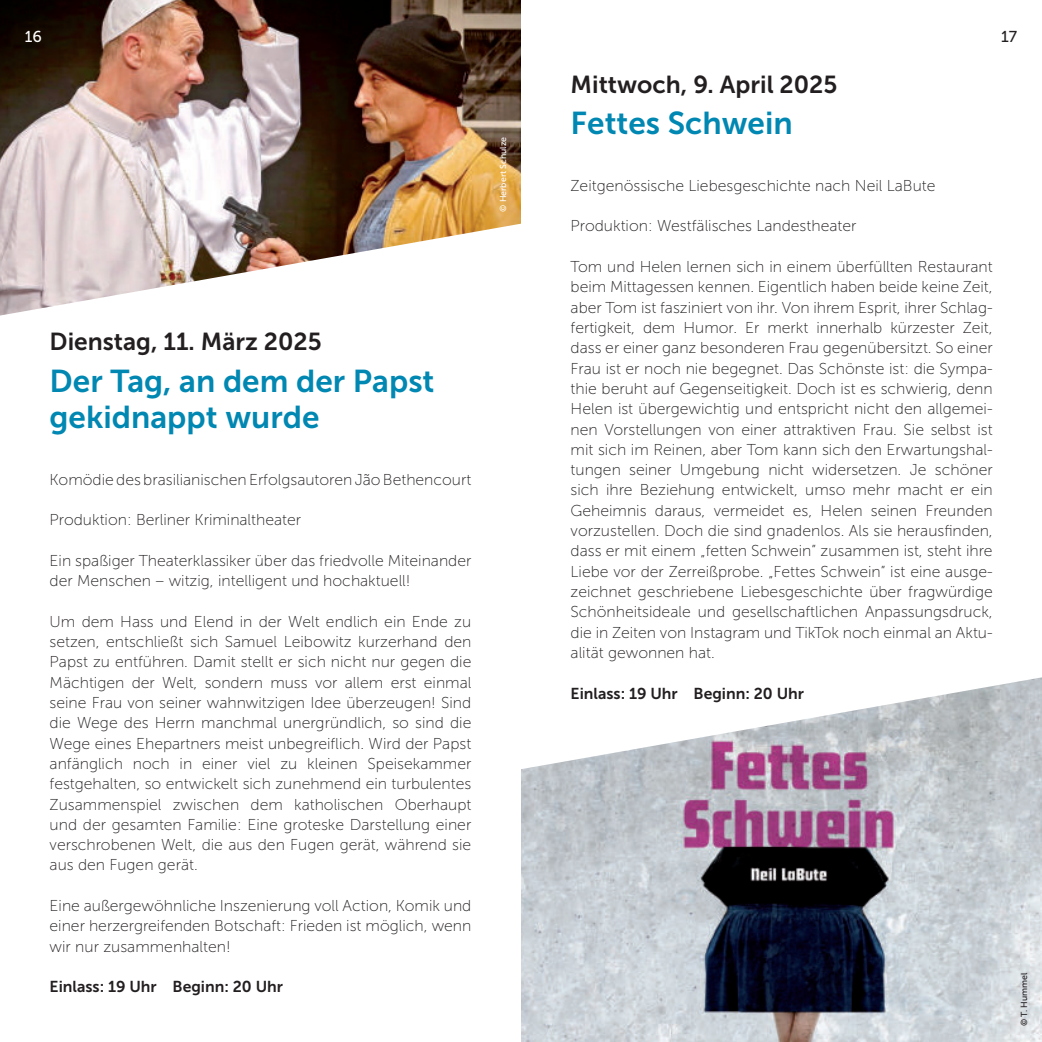
<style>
.page{position:relative;width:1042px;height:1042px;background:#fff}
.page>*{position:absolute;margin:0;border:0;box-sizing:border-box;transform-origin:0 0}
.t1{font:31.5px/36.2px "Museo Sans 700";color:#0087b2}
.t2{font:24.5px "Museo Sans 700";color:#231f20}
.t3{font:15.75px/20.3px "Museo Sans 100";color:#231f20;text-align:justify}
.t4{font:15.75px "Museo Sans 700";color:#231f20}
.t5{font:15.75px "Museo Sans 500";color:#231f20}
.t6{font:15.75px "Museo Sans 500";color:#fff}
.t7{font:8.75px "Museo Sans 500";color:#fff}
.t8{font:8.75px "Museo Sans 500";color:#231f20}
</style>
<div class="page">
<img style="left:0;top:0;width:521px;height:315px">
<img style="left:521px;top:677px;width:521px;height:365px">
<p class="t6" style="left:25px;top:28px;width:19px">16</p>
<p class="t7" style="left:498px;top:212px;width:76px;rotate:-90deg">© Herbert Schulze</p>
<h2 class="t2" style="left:50px;top:328px;width:273px">Dienstag, 11. März 2025</h2>
<h1 class="t1" style="left:50px;top:363px;width:386px">Der Tag, an dem der Papst gekidnappt wurde</h1>
<p class="t3" style="left:50px;top:469px;width:423px">Komödie des brasilianischen Erfolgsautoren Jão Bethencourt</p>
<p class="t3" style="left:50px;top:510px;width:253px">Produktion: Berliner Kriminaltheater</p>
<p class="t3" style="left:50px;top:550px;width:423px">Ein spaßiger Theaterklassiker über das friedvolle Miteinander der Menschen – witzig, intelligent und hochaktuell!</p>
<p class="t3" style="left:50px;top:611px;width:423px">Um dem Hass und Elend in der Welt endlich ein Ende zu setzen, entschließt sich Samuel Leibowitz kurzerhand den Papst zu entführen. Damit stellt er sich nicht nur gegen die Mächtigen der Welt, sondern muss vor allem erst einmal seine Frau von seiner wahnwitzigen Idee überzeugen! Sind die Wege des Herrn manchmal unergründlich, so sind die Wege eines Ehepartners meist unbegreiflich. Wird der Papst anfänglich noch in einer viel zu kleinen Speisekammer festgehalten, so entwickelt sich zunehmend ein turbulentes Zusammenspiel zwischen dem katholischen Oberhaupt und der gesamten Familie: Eine groteske Darstellung einer verschrobenen Welt, die aus den Fugen gerät, während sie aus den Fugen gerät.</p>
<p class="t3" style="left:50px;top:896px;width:423px">Eine außergewöhnliche Inszenierung voll Action, Komik und einer herzergreifenden Botschaft: Frieden ist möglich, wenn wir nur zusammenhalten!</p>
<p class="t4" style="left:50px;top:978px;width:235px">Einlass: 19 Uhr Beginn: 20 Uhr</p>
<h2 class="t2" style="left:570px;top:71px;width:268px">Mittwoch, 9. April 2025</h2>
<h1 class="t1" style="left:570px;top:105px;width:224px">Fettes Schwein</h1>
<p class="t5" style="left:1001px;top:28px;width:18px">17</p>
<p class="t3" style="left:570px;top:176px;width:366px">Zeitgenössische Liebesgeschichte nach Neil LaBute</p>
<p class="t3" style="left:570px;top:216px;width:287px">Produktion: Westfälisches Landestheater</p>
<p class="t3" style="left:570px;top:257px;width:424px">Tom und Helen lernen sich in einem überfüllten Restaurant beim Mittagessen kennen. Eigentlich haben beide keine Zeit, aber Tom ist fasziniert von ihr. Von ihrem Esprit, ihrer Schlag&shy;fertigkeit, dem Humor. Er merkt innerhalb kürzester Zeit, dass er einer ganz besonderen Frau gegenübersitzt. So einer Frau ist er noch nie begegnet. Das Schönste ist: die Sympa&shy;thie beruht auf Gegenseitigkeit. Doch ist es schwierig, denn Helen ist übergewichtig und entspricht nicht den allgemei&shy;nen Vorstellungen von einer attraktiven Frau. Sie selbst ist mit sich im Reinen, aber Tom kann sich den Erwartungshal&shy;tungen seiner Umgebung nicht widersetzen. Je schöner sich ihre Beziehung entwickelt, umso mehr macht er ein Geheimnis daraus, vermeidet es, Helen seinen Freunden vorzustellen. Doch die sind gnadenlos. Als sie herausfinden, dass er mit einem „fetten Schwein” zusammen ist, steht ihre Liebe vor der Zerreißprobe. „Fettes Schwein” ist eine ausge&shy;zeichnet geschriebene Liebesgeschichte über fragwürdige Schönheitsideale und gesellschaftlichen Anpassungsdruck, die in Zeiten von Instagram und TikTok noch einmal an Aktu&shy;alität gewonnen hat.</p>
<p class="t4" style="left:570px;top:684px;width:235px">Einlass: 19 Uhr Beginn: 20 Uhr</p>
<p class="t8" style="left:1019px;top:1026px;width:55px;rotate:-90deg">© T. Hummel</p>
</div>
